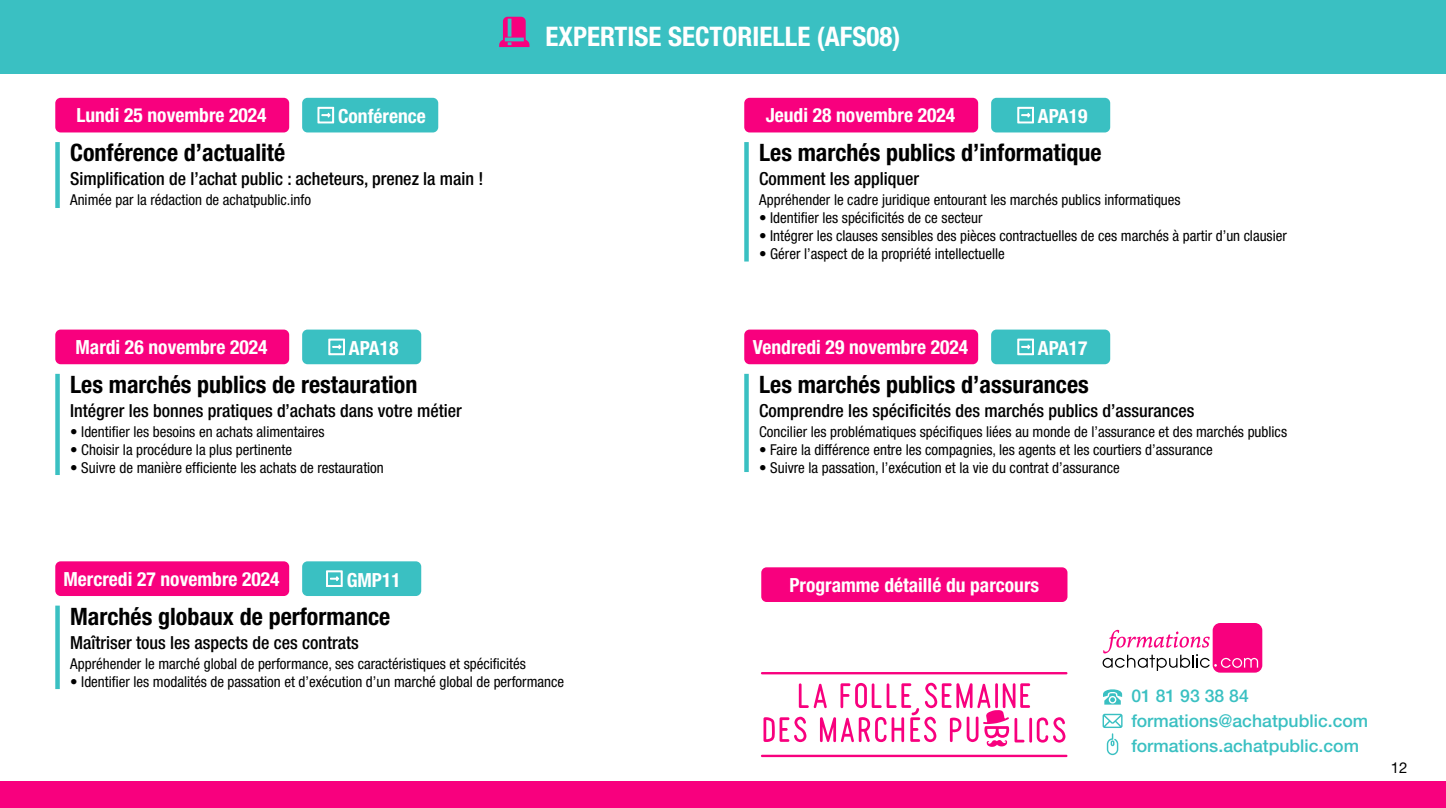
<style>
.page{position:relative;width:1446px;height:808px;background:#fff}
.page>*{position:absolute;margin:0;border:0;box-sizing:border-box;transform-origin:0 0}
.t1{font:700 condensed 27px "Helvetica Neue LT Std";color:#fff}
.t2{font:700 condensed 24px "Helvetica Neue LT Std";color:#000}
.t3{font:700 condensed 19.5px "Helvetica Neue LT Std";color:#fff}
.t4{font:500 condensed 18px "Helvetica Neue LT Std";color:#000}
.t5{font:500 17.55px/24.9px "Helvetica Neue LT Std";color:#3ac0c2}
.t6{font:condensed 15px "Helvetica Neue LT Std";color:#000}
.t7{font:15px "Helvetica Neue LT Std";color:#000}
</style>
<div class="page">
<div style="left:0;top:781px;width:1446px;height:27px;background:#f8007e"></div>
<hr style="left:761px;top:755px;width:306px;height:2px;background:#f8007e">
<hr style="left:761px;top:672px;width:306px;height:2px;background:#f8007e">
<svg style="left:763px;top:683px;width:302px;height:64px"></svg>
<svg style="left:1103px;top:689px;width:19px;height:16px"></svg>
<svg style="left:1102px;top:714px;width:20px;height:41px"></svg>
<div style="left:1212px;top:623px;width:50px;height:50px;background:#f8007e;border-radius:7px"></div>
<svg style="left:1102px;top:630px;width:156px;height:41px"></svg>
<div style="left:0;top:0;width:1446px;height:73px;background:#3ac0c2"></div>
<svg style="left:499px;top:17px;width:30px;height:30px"></svg>
<div style="left:55px;top:98px;width:234px;height:34px;background:#f8007e;border-radius:5px"></div>
<div style="left:302px;top:98px;width:136px;height:34px;background:#3ac0c2;border-radius:5px"></div>
<svg style="left:317px;top:107px;width:17px;height:17px"></svg>
<div style="left:55px;top:142px;width:5px;height:66px;background:#3ac0c2"></div>
<div style="left:55px;top:330px;width:234px;height:34px;background:#f8007e;border-radius:5px"></div>
<div style="left:302px;top:330px;width:119px;height:34px;background:#3ac0c2;border-radius:5px"></div>
<svg style="left:328px;top:338px;width:17px;height:17px"></svg>
<div style="left:55px;top:374px;width:5px;height:101px;background:#3ac0c2"></div>
<div style="left:55px;top:561px;width:234px;height:35px;background:#f8007e;border-radius:5px"></div>
<div style="left:302px;top:561px;width:119px;height:35px;background:#3ac0c2;border-radius:5px"></div>
<svg style="left:326px;top:570px;width:17px;height:17px"></svg>
<div style="left:55px;top:606px;width:5px;height:83px;background:#3ac0c2"></div>
<div style="left:744px;top:98px;width:234px;height:34px;background:#f8007e;border-radius:5px"></div>
<div style="left:991px;top:98px;width:119px;height:34px;background:#3ac0c2;border-radius:5px"></div>
<svg style="left:1017px;top:107px;width:17px;height:17px"></svg>
<div style="left:744px;top:142px;width:5px;height:119px;background:#3ac0c2"></div>
<div style="left:744px;top:330px;width:234px;height:34px;background:#f8007e;border-radius:5px"></div>
<div style="left:991px;top:330px;width:119px;height:34px;background:#3ac0c2;border-radius:5px"></div>
<svg style="left:1017px;top:338px;width:17px;height:17px"></svg>
<div style="left:744px;top:374px;width:5px;height:98px;background:#3ac0c2"></div>
<div style="left:761px;top:567px;width:306px;height:35px;background:#f8007e;border-radius:5px"></div>
<h3 class="t3" style="left:76px;top:103px;width:192px">Lundi 25 novembre 2024</h3>
<h3 class="t3" style="left:338px;top:105px;width:89px">Conférence</h3>
<h2 class="t2" style="left:70px;top:138px;width:216px">Conférence d’actualité</h2>
<p class="t4" style="left:70px;top:168px;width:415px">Simplification de l’achat public : acheteurs, prenez la main !</p>
<p class="t6" style="left:70px;top:191px;width:242px">Animée par la rédaction de achatpublic.info</p>
<h3 class="t3" style="left:76px;top:335px;width:193px">Mardi 26 novembre 2024</h3>
<h3 class="t3" style="left:349px;top:336px;width:51px">APA18</h3>
<h2 class="t2" style="left:70px;top:370px;width:349px">Les marchés publics de restauration</h2>
<p class="t4" style="left:70px;top:400px;width:393px">Intégrer les bonnes pratiques d’achats dans votre métier</p>
<p class="t6" style="left:70px;top:423px;width:256px">• Identifier les besoins en achats alimentaires</p>
<p class="t6" style="left:70px;top:441px;width:223px">• Choisir la procédure la plus pertinente</p>
<p class="t6" style="left:70px;top:459px;width:315px">• Suivre de manière efficiente les achats de restauration</p>
<h1 class="t1" style="left:545px;top:20px;width:356px">EXPERTISE SECTORIELLE (AFS08)</h1>
<h3 class="t3" style="left:766px;top:103px;width:191px">Jeudi 28 novembre 2024</h3>
<h3 class="t3" style="left:1038px;top:105px;width:51px">APA19</h3>
<h2 class="t2" style="left:759px;top:138px;width:344px">Les marchés publics d’informatique</h2>
<p class="t4" style="left:759px;top:168px;width:161px">Comment les appliquer</p>
<p class="t6" style="left:759px;top:191px;width:423px">Appréhender le cadre juridique entourant les marchés publics informatiques</p>
<p class="t6" style="left:759px;top:209px;width:225px">• Identifier les spécificités de ce secteur</p>
<p class="t6" style="left:759px;top:227px;width:529px">• Intégrer les clauses sensibles des pièces contractuelles de ces marchés à partir d’un clausier</p>
<p class="t6" style="left:759px;top:245px;width:247px">• Gérer l’aspect de la propriété intellectuelle</p>
<h3 class="t3" style="left:753px;top:335px;width:217px">Vendredi 29 novembre 2024</h3>
<h3 class="t3" style="left:1038px;top:336px;width:51px">APA17</h3>
<h2 class="t2" style="left:759px;top:370px;width:331px">Les marchés publics d’assurances</h2>
<p class="t4" style="left:759px;top:400px;width:437px">Comprendre les spécificités des marchés publics d’assurances</p>
<p class="t6" style="left:759px;top:423px;width:529px">Concilier les problématiques spécifiques liées au monde de l’assurance et des marchés publics</p>
<p class="t6" style="left:759px;top:441px;width:455px">• Faire la différence entre les compagnies, les agents et les courtiers d’assurance</p>
<p class="t6" style="left:759px;top:459px;width:362px">• Suivre la passation, l’exécution et la vie du contrat d’assurance</p>
<h3 class="t3" style="left:63px;top:567px;width:218px">Mercredi 27 novembre 2024</h3>
<h3 class="t3" style="left:347px;top:568px;width:56px">GMP11</h3>
<h2 class="t2" style="left:70px;top:602px;width:322px">Marchés globaux de performance</h2>
<p class="t4" style="left:70px;top:631px;width:290px">Maîtriser tous les aspects de ces contrats</p>
<p class="t6" style="left:70px;top:655px;width:457px">Appréhender le marché global de performance, ses caractéristiques et spécificités</p>
<p class="t6" style="left:70px;top:673px;width:495px">• Identifier les modalités de passation et d’exécution d’un marché global de performance</p>
<h3 class="t3" style="left:789px;top:573px;width:251px">Programme détaillé du parcours</h3>
<p class="t5" style="left:1131px;top:683px;width:238px">01 81 93 38 84 formations@achatpublic.com formations.achatpublic.com</p>
<p class="t7" style="left:1391px;top:759px;width:18px">12</p>
</div>
